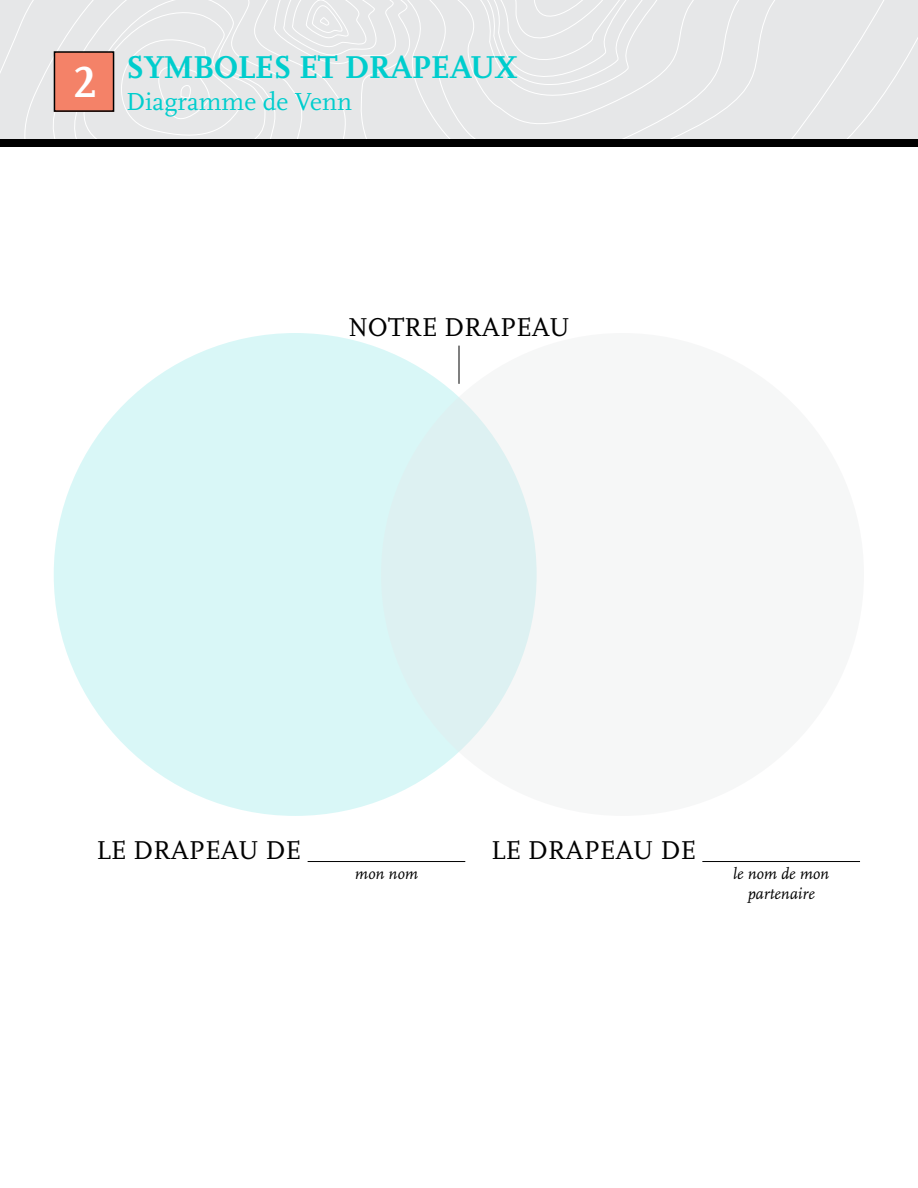
<style>
.page{position:relative;width:918px;height:1188px;background:#fff}
.page>*{position:absolute;margin:0;border:0;box-sizing:border-box;transform-origin:0 0}
.t1{font:700 33px "Scala LF";letter-spacing:-.015em;color:#00cdcd}
.t2{font:27px "Scala LF";color:#000}
.t3{font:25.8px "Scala LF";color:#00cdcd}
.t4{font:italic 16.5px/19.8px "Scala LF";color:#000;text-align:center}
.s1{font-size:45.9px;color:#fff}
</style>
<div class="page">
<div style="left:0;top:0;width:918px;height:139px;background:#e6e7e8"></div>
<div style="left:0;top:139px;width:918px;height:7px;background:#000"></div>
<div style="left:54px;top:52px;width:60px;height:59px;background:#f48268"></div>
<div style="left:54px;top:51px;width:60px;height:61px;border:2px solid #000"></div>
<div style="left:54px;top:333px;width:483px;height:483px;background:#d9f7f7;border-radius:50%"></div>
<div style="left:381px;top:333px;width:483px;height:483px;background:linear-gradient(to right,#e1f2f3,#fef9f9);border-radius:50%"></div>
<hr style="left:308px;top:861px;width:157px;height:1px;background:#000">
<hr style="left:702px;top:861px;width:158px;height:1px;background:#000">
<hr style="left:459px;top:346px;width:1px;height:38px;background:#000">
<p class="t1" style="left:73px;top:49px;width:445px"><span class="s1">2</span> SYMBOLES ET DRAPEAUX</p>
<p class="t3" style="left:126px;top:87px;width:227px">DIAGRAMME DE VENN</p>
<p class="t2" style="left:348px;top:313px;width:223px">NOTRE D RAPEAU</p>
<p class="t2" style="left:96px;top:836px;width:206px">LE D RAPEAU D E</p>
<p class="t2" style="left:491px;top:836px;width:206px">LE D RAPEAU D E</p>
<p class="t4" style="left:355px;top:864px;width:64px">mon nom</p>
<p class="t4" style="left:733px;top:864px;width:97px">le nom de mon partenaire</p>
</div>
